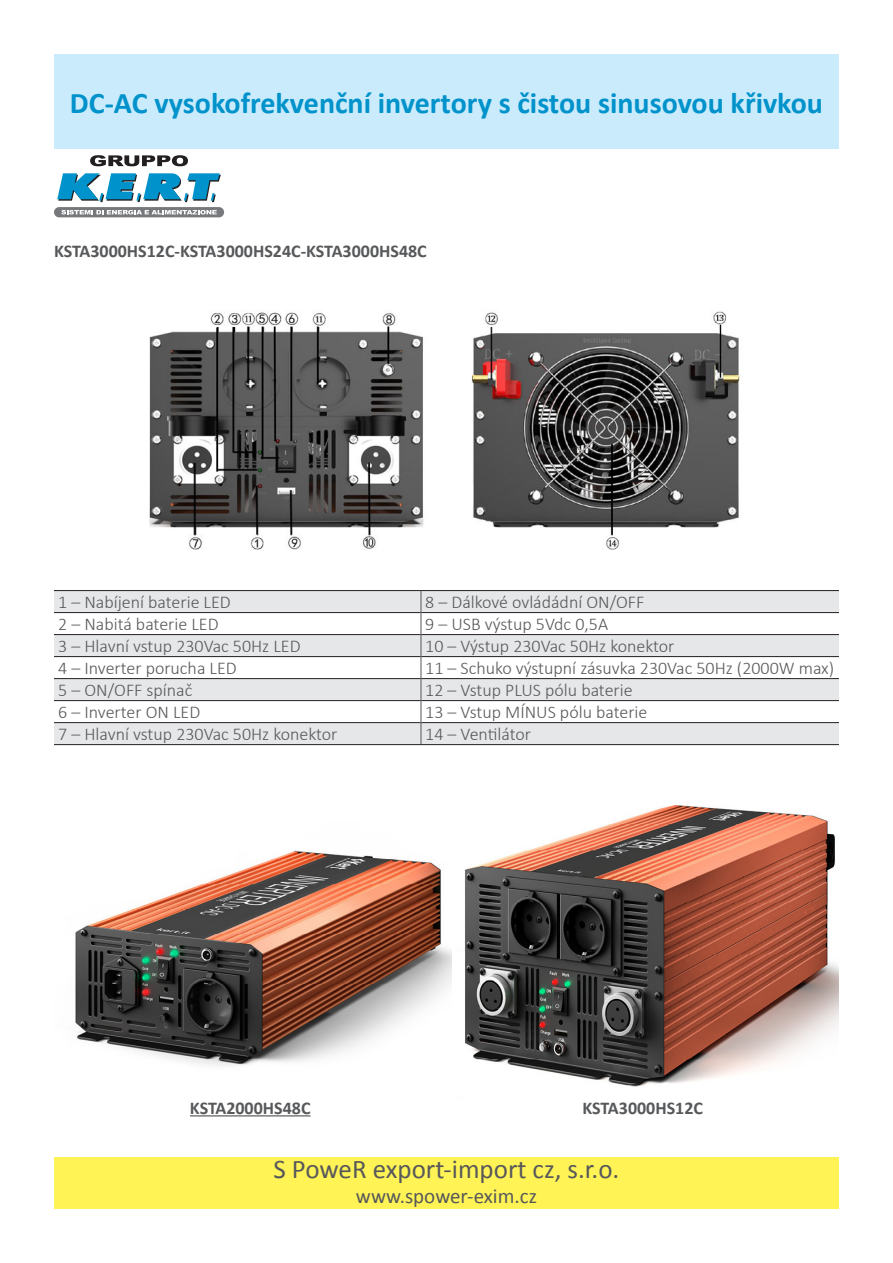
<style>
.page{position:relative;width:893px;height:1263px;background:#fff}
.page>*{position:absolute;margin:0;border:0;box-sizing:border-box;transform-origin:0 0}
.t1{font:700 30px "Calibri";color:#0092cb}
.t2{font:27px "Calibri";color:#57585a}
.t3{font:21px "Calibri";color:#57585a}
.t4{font:300 18px "Calibri";color:#57585a}
.t5{font:700 18px "Calibri";color:#57585a}
</style>
<div class="page">
<div style="left:54px;top:54px;width:785px;height:95px;background:#caebfb"></div>
<svg style="left:57px;top:173px;width:164px;height:29px"></svg>
<svg style="left:54px;top:207px;width:170px;height:10px"></svg>
<svg style="left:61px;top:210px;width:156px;height:4px"></svg>
<svg style="left:90px;top:155px;width:98px;height:11px"></svg>
<img style="left:149px;top:311px;width:593px;height:239px">
<svg style="left:54px;top:591px;width:785px;height:153px;fill:#e6e7e9"></svg>
<hr style="left:54px;top:590px;width:367px;height:1px;background:#231f20">
<hr style="left:421px;top:590px;width:418px;height:1px;background:#231f20">
<hr style="left:54px;top:612px;width:367px;height:1px;background:#231f20">
<hr style="left:421px;top:612px;width:418px;height:1px;background:#231f20">
<hr style="left:54px;top:634px;width:367px;height:1px;background:#231f20">
<hr style="left:421px;top:634px;width:418px;height:1px;background:#231f20">
<hr style="left:54px;top:656px;width:367px;height:1px;background:#231f20">
<hr style="left:421px;top:656px;width:418px;height:1px;background:#231f20">
<hr style="left:54px;top:678px;width:367px;height:1px;background:#231f20">
<hr style="left:421px;top:678px;width:418px;height:1px;background:#231f20">
<hr style="left:54px;top:700px;width:367px;height:1px;background:#231f20">
<hr style="left:421px;top:700px;width:418px;height:1px;background:#231f20">
<hr style="left:54px;top:722px;width:367px;height:1px;background:#231f20">
<hr style="left:421px;top:722px;width:418px;height:1px;background:#231f20">
<hr style="left:54px;top:744px;width:367px;height:1px;background:#231f20">
<hr style="left:421px;top:744px;width:418px;height:1px;background:#231f20">
<svg style="left:421px;top:591px;width:1px;height:153px"></svg>
<img style="left:75px;top:850px;width:377px;height:216px">
<img style="left:465px;top:805px;width:374px;height:282px">
<hr style="left:190px;top:1115px;width:121px;height:1px;background:#57585a">
<div style="left:54px;top:1158px;width:785px;height:51px;background:#fff356"></div>
<p class="t1" style="left:70px;top:81px;width:754px">DC-AC vysokofrekvenční invertory s čistou sinusovou křivkou</p>
<p class="t5" style="left:54px;top:238px;width:374px">KSTA3000HS12C-KSTA3000HS24C-KSTA3000HS48C</p>
<p class="t4" style="left:58px;top:591px;width:174px">1 – Nabíjení baterie LED</p>
<p class="t4" style="left:425px;top:591px;width:221px">8 – Dálkové ovládádní ON/OFF</p>
<p class="t4" style="left:58px;top:613px;width:162px">2 – Nabitá baterie LED</p>
<p class="t4" style="left:425px;top:613px;width:184px">9 – USB výstup 5Vdc 0,5A</p>
<p class="t4" style="left:58px;top:635px;width:244px">3 – Hlavní vstup 230Vac 50Hz LED</p>
<p class="t4" style="left:425px;top:635px;width:251px">10 – Výstup 230Vac 50Hz konektor</p>
<p class="t4" style="left:58px;top:657px;width:180px">4 – Inverter porucha LED</p>
<p class="t4" style="left:425px;top:657px;width:410px">11 – Schuko výstupní zásuvka 230Vac 50Hz (2000W max)</p>
<p class="t4" style="left:58px;top:679px;width:136px">5 – ON/OFF spínač</p>
<p class="t4" style="left:425px;top:679px;width:209px">12 – Vstup PLUS pólu baterie</p>
<p class="t4" style="left:58px;top:701px;width:144px">6 – Inverter ON LED</p>
<p class="t4" style="left:425px;top:701px;width:224px">13 – Vstup MÍNUS pólu baterie</p>
<p class="t4" style="left:58px;top:723px;width:281px">7 – Hlavní vstup 230Vac 50Hz konektor</p>
<p class="t4" style="left:425px;top:723px;width:107px">14 – Ventilátor</p>
<p class="t5" style="left:190px;top:1095px;width:122px">KSTA2000HS48C</p>
<p class="t5" style="left:582px;top:1095px;width:122px">KSTA3000HS12C</p>
<p class="t2" style="left:273px;top:1150px;width:347px">S PoweR export-import cz, s.r.o.</p>
<p class="t3" style="left:356px;top:1182px;width:183px">www.spower-exim.cz</p>
</div>
